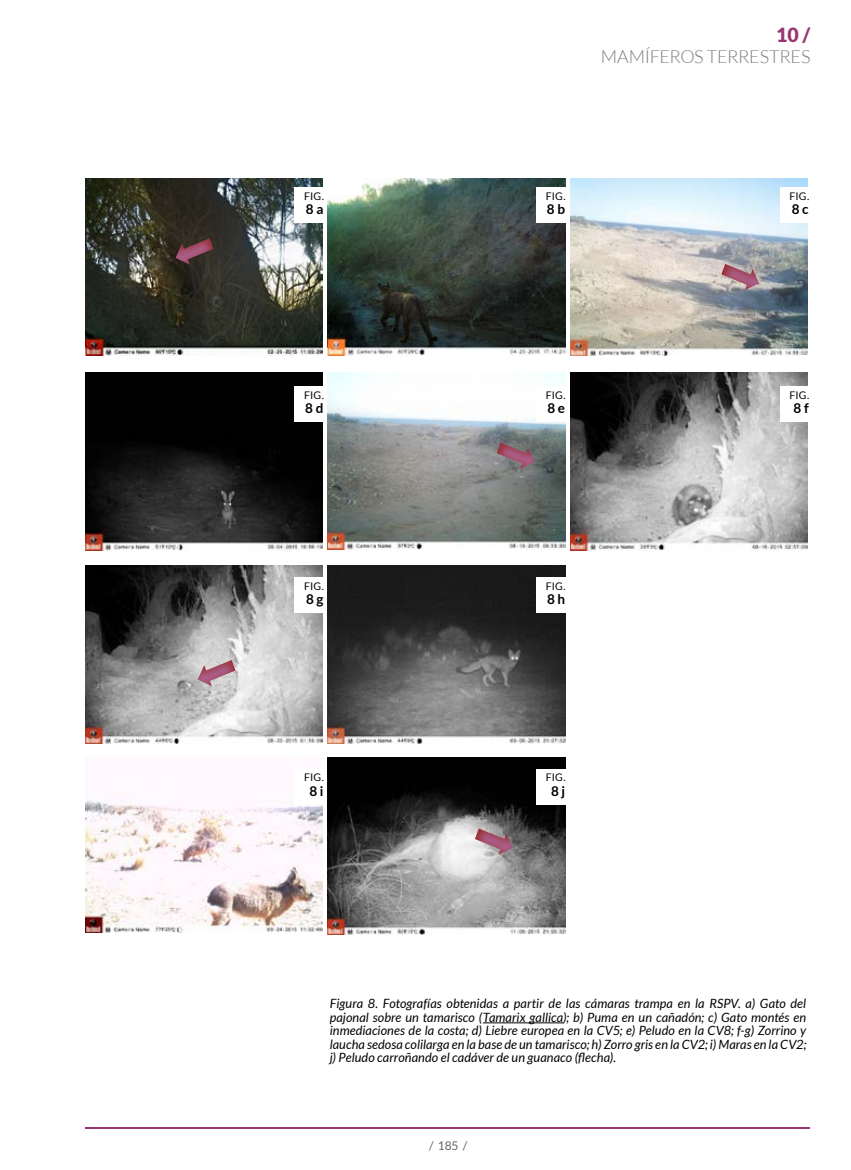
<style>
.page{position:relative;width:851px;height:1170px;background:#fff}
.page>*{position:absolute;margin:0;border:0;box-sizing:border-box;transform-origin:0 0}
.t1{font:900 19.5px "Lato";color:#993672}
.t2{font:300 18px "Lato";letter-spacing:-.015em;color:#7b7c7e}
.t3{font:700 13.5px "Lato";color:#000}
.t4{font:italic 12.75px/13.5px "Lato";letter-spacing:.005em;color:#000;text-align:justify}
.t5{font:12px "Lato";color:#646567}
.t6{font:10.5px "Lato";letter-spacing:.005em;color:#000}
</style>
<div class="page">
<hr style="left:85px;top:1127px;width:724px;height:1px;background:#993672">
<img style="left:85px;top:178px;width:237px;height:178px">
<img style="left:85px;top:566px;width:237px;height:177px">
<img style="left:85px;top:373px;width:237px;height:177px">
<img style="left:85px;top:800px;width:237px;height:132px">
<img style="left:327px;top:178px;width:238px;height:178px">
<img style="left:327px;top:566px;width:238px;height:177px">
<img style="left:327px;top:373px;width:238px;height:177px">
<img style="left:327px;top:757px;width:238px;height:177px">
<img style="left:570px;top:178px;width:237px;height:178px">
<img style="left:570px;top:373px;width:237px;height:177px">
<hr style="left:482px;top:1022px;width:81px;height:1px;background:#000">
<div style="left:779px;top:188px;width:31px;height:35px;background:#fff"></div>
<div style="left:779px;top:386px;width:31px;height:35px;background:#fff"></div>
<div style="left:536px;top:188px;width:30px;height:35px;background:#fff"></div>
<div style="left:536px;top:386px;width:30px;height:35px;background:#fff"></div>
<div style="left:536px;top:577px;width:30px;height:35px;background:#fff"></div>
<div style="left:536px;top:769px;width:30px;height:35px;background:#fff"></div>
<div style="left:294px;top:188px;width:31px;height:35px;background:#fff"></div>
<div style="left:294px;top:386px;width:31px;height:35px;background:#fff"></div>
<div style="left:294px;top:577px;width:31px;height:35px;background:#fff"></div>
<div style="left:294px;top:769px;width:31px;height:35px;background:#fff"></div>
<svg style="left:170px;top:231px;width:48px;height:38px;background:#4b3333"></svg>
<svg style="left:192px;top:652px;width:48px;height:38px;background:#c4b0b7"></svg>
<svg style="left:716px;top:256px;width:48px;height:39px;background:#a7939b"></svg>
<svg style="left:491px;top:435px;width:49px;height:38px;background:#7f6f76"></svg>
<svg style="left:470px;top:821px;width:48px;height:38px;background:#a59197"></svg>
<h1 class="t1" style="left:776px;top:24px;width:36px">10 /</h1>
<h2 class="t2" style="left:601px;top:47px;width:211px">MAMÍFEROS TERRESTRES</h2>
<p class="t6" style="left:304px;top:190px;width:21px">FIG.</p>
<p class="t3" style="left:306px;top:202px;width:19px">8 a</p>
<p class="t6" style="left:546px;top:190px;width:21px">FIG.</p>
<p class="t3" style="left:547px;top:202px;width:20px">8 b</p>
<p class="t6" style="left:789px;top:190px;width:21px">FIG.</p>
<p class="t3" style="left:791px;top:202px;width:18px">8 c</p>
<p class="t6" style="left:304px;top:389px;width:21px">FIG.</p>
<p class="t3" style="left:305px;top:400px;width:20px">8 d</p>
<p class="t6" style="left:546px;top:389px;width:21px">FIG.</p>
<p class="t3" style="left:547px;top:400px;width:19px">8 e</p>
<p class="t6" style="left:789px;top:389px;width:21px">FIG.</p>
<p class="t3" style="left:793px;top:400px;width:17px">8 f</p>
<p class="t6" style="left:304px;top:580px;width:21px">FIG.</p>
<p class="t3" style="left:306px;top:591px;width:19px">8 g</p>
<p class="t6" style="left:546px;top:580px;width:21px">FIG.</p>
<p class="t3" style="left:547px;top:591px;width:20px">8 h</p>
<p class="t6" style="left:304px;top:771px;width:21px">FIG.</p>
<p class="t3" style="left:309px;top:783px;width:16px">8 i</p>
<p class="t6" style="left:546px;top:771px;width:21px">FIG.</p>
<p class="t3" style="left:551px;top:783px;width:16px">8 j</p>
<p class="t4" style="left:330px;top:997px;width:478px">Figura 8. Fotografías obtenidas a partir de las cámaras trampa en la RSPV. a) Gato del pajonal sobre un tamarisco (Tamarix gallica); b) Puma en un cañadón; c) Gato montés en inmediaciones de la costa; d) Liebre europea en la CV5; e) Peludo en la CV8; f-g) Zorrino y laucha sedosa colilarga en la base de un tamarisco; h) Zorro gris en la CV2; i) Maras en la CV2; j) Peludo carroñando el cadáver de un guanaco (flecha).</p>
<p class="t5" style="left:429px;top:1138px;width:40px">/ 185 /</p>
</div>
